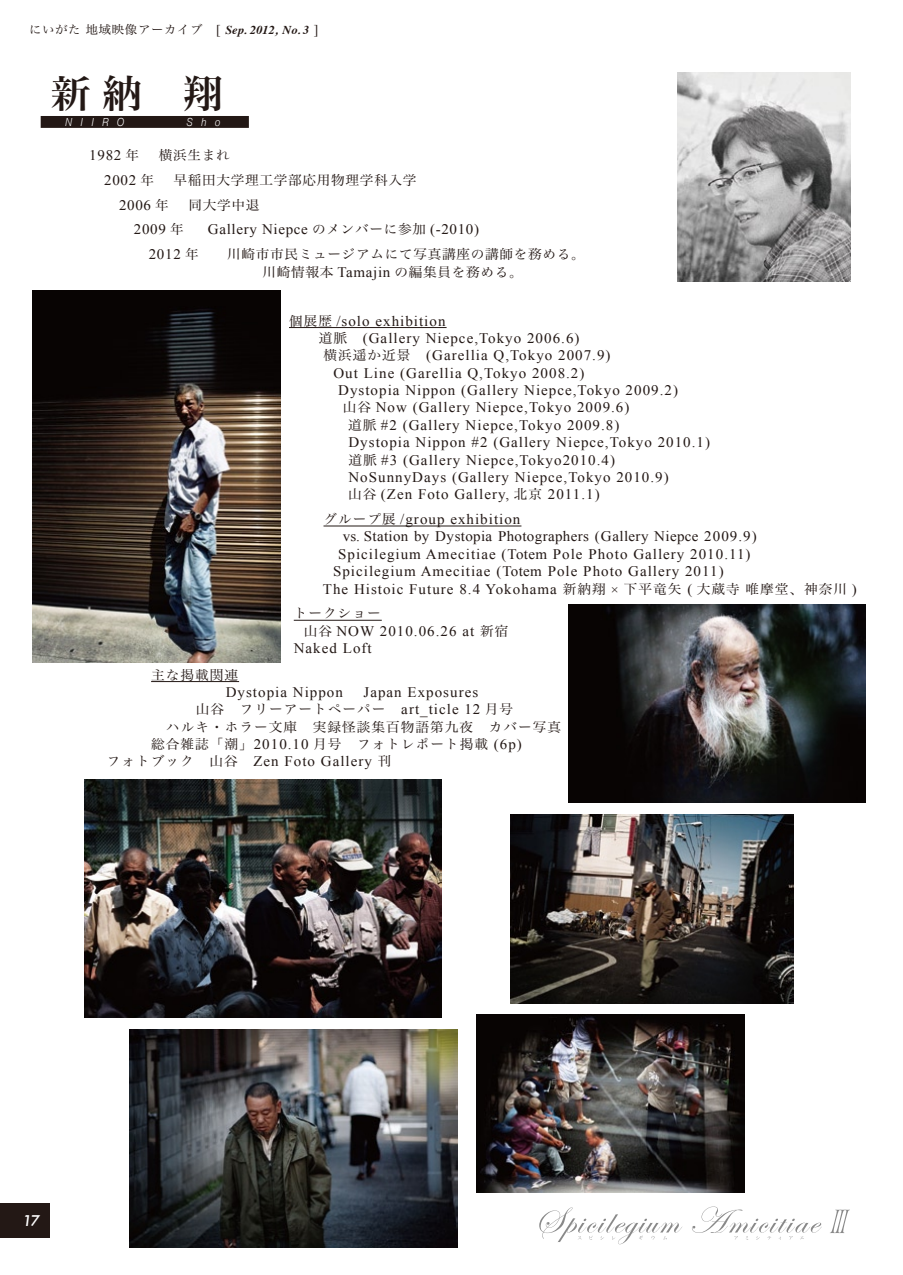
<style>
.page{position:relative;width:903px;height:1275px;background:#fff}
.page>*{position:absolute;margin:0;border:0;box-sizing:border-box;transform-origin:0 0}
.t1{font:38.5px "Hira Min Pro W6";color:#231815}
.t2{font:14.53px/17.3px "Times New Roman";letter-spacing:.07em;color:#231815}
.t3{font:14.53px "Times New Roman";letter-spacing:.025em;color:#231815}
.t4{font:14.53px "Times New Roman";letter-spacing:.045em;color:#231815}
.t5{font:italic 500 14.35px "Futura";color:#fff}
.t6{font:13.3px/17.3px "Hira Min Pro W3";letter-spacing:.05em;color:#231815}
.t7{font:13.3px "Hira Min Pro W3";letter-spacing:.075em;color:#231815}
.t8{font:12.08px "Hira Min Pro W3";letter-spacing:.05em;color:#231815}
.t9{font:italic 300 11.2px "Helvetica Neue";letter-spacing:.9em;color:#fff;scale:.86 1}
.s1{font-family:"Times New Roman";font-size:13.3px}
.s2{font-family:"Times";font-weight:700;font-style:italic}
.s3{font-family:"Hira Min Pro W3";font-size:13.3px}
.s4{font-family:"Times New Roman";font-size:14.53px}
</style>
<div class="page">
<div style="left:0;top:1203px;width:50px;height:35px;background:#231815"></div>
<svg style="left:830px;top:1210px;width:20px;height:23px"></svg>
<svg style="left:539px;top:1207px;width:143px;height:37px"></svg>
<svg style="left:692px;top:1206px;width:130px;height:34px"></svg>
<hr style="left:289px;top:327px;width:158px;height:1px;background:#231815">
<hr style="left:323px;top:526px;width:198px;height:1px;background:#231815">
<hr style="left:294px;top:620px;width:88px;height:1px;background:#231815">
<img style="left:510px;top:815px;width:283px;height:188px">
<img style="left:568px;top:604px;width:298px;height:198px">
<img style="left:476px;top:1014px;width:268px;height:179px">
<img style="left:84px;top:780px;width:357px;height:238px">
<img style="left:130px;top:1029px;width:327px;height:218px">
<img style="left:32px;top:290px;width:248px;height:372px">
<div style="left:41px;top:116px;width:208px;height:12px;background:#231815"></div>
<img style="left:677px;top:73px;width:174px;height:208px">
<hr style="left:151px;top:681px;width:88px;height:1px;background:#231815">
<p class="t8" style="left:29px;top:19px;width:291px">にいがた 地域映像アーカイブ <span class="s1">[</span> <span class="s2">Sep. 2012, No. 3</span> <span class="s1">]</span></p>
<h1 class="t1" style="left:51px;top:60px;width:173px">新納 翔</h1>
<p class="t9" style="left:66px;top:115px;width:70px">NIIRO</p>
<p class="t9" style="left:187px;top:115px;width:41px">Sho</p>
<p class="t2" style="left:89px;top:146px;width:51px">1982 <span class="s3">年</span></p>
<p class="t6" style="left:159px;top:145px;width:72px">横浜生まれ</p>
<p class="t2" style="left:104px;top:171px;width:51px">2002 <span class="s3">年</span></p>
<p class="t6" style="left:174px;top:170px;width:244px">早稲田大学理工学部応用物理学科入学</p>
<p class="t2" style="left:119px;top:196px;width:51px">2006 <span class="s3">年</span></p>
<p class="t6" style="left:189px;top:195px;width:72px">同大学中退</p>
<p class="t2" style="left:134px;top:221px;width:51px">2009 <span class="s3">年</span></p>
<p class="t4" style="left:208px;top:220px;width:273px">Gallery Niepce <span class="s3">のメンバーに参加</span> (-2010(</p>
<p class="t2" style="left:149px;top:245px;width:51px">2012 <span class="s3">年</span></p>
<p class="t6" style="left:262px;top:244px;width:324px;text-indent:-35px">川崎市市民ミュージアムにて写真講座の講師を務める。川崎情報本 <span class="s4">Tamajin</span> の編集員を務める。</p>
<p class="t2" style="left:289px;top:312px;width:158px"><span class="s3">個展歴</span> /solo exhibition</p>
<p class="t2" style="left:319px;top:329px;width:262px"><span class="s3">道脈</span> (Gallery Niepce,Tokyo 2006.6(</p>
<p class="t2" style="left:323px;top:347px;width:288px"><span class="s3">横浜遥か近景</span> (Garellia Q,Tokyo 2007.9(</p>
<p class="t2" style="left:333px;top:364px;width:253px">Out Line (Garellia Q,Tokyo 2008.2(</p>
<p class="t2" style="left:338px;top:381px;width:341px">Dystopia Nippon (Gallery Niepce,Tokyo 2009.2(</p>
<p class="t2" style="left:343px;top:399px;width:288px"><span class="s3">山谷</span> Now (Gallery Niepce,Tokyo 2009.6(</p>
<p class="t2" style="left:348px;top:416px;width:273px"><span class="s3">道脈</span> #2 (Gallery Niepce,Tokyo 2009.8(</p>
<p class="t2" style="left:348px;top:433px;width:363px">Dystopia Nippon #2 (Gallery Niepce,Tokyo 2010.1(</p>
<p class="t2" style="left:348px;top:451px;width:268px"><span class="s3">道脈</span> #( (Gallery Niepce,Tokyo2010.((</p>
<p class="t2" style="left:348px;top:468px;width:322px">NoSunnyDays (Gallery Niepce,Tokyo 2010.9(</p>
<p class="t2" style="left:348px;top:485px;width:253px"><span class="s3">山谷</span> (Zen Foto Gallery, <span class="s3">北京</span> 2011.1(</p>
<p class="t2" style="left:323px;top:510px;width:198px"><span class="s3">グループ展</span> /group exhibition</p>
<p class="t3" style="left:343px;top:527px;width:415px">vs. Station by Dystopia Photographers (Gallery Niepce 2009.9(</p>
<p class="t2" style="left:338px;top:545px;width:414px">Spicilegium Amecitiae (Totem Pole Photo Gallery 2010.11(</p>
<p class="t2" style="left:333px;top:562px;width:392px">Spicilegium Amecitiae (Totem Pole Photo Gallery 2011(</p>
<p class="t2" style="left:323px;top:580px;width:535px">The Histoic Future 8.( Yokohama <span class="s3">新納翔 × 下平竜矢</span> ( <span class="s3">大蔵寺唯摩堂、神奈川</span> (</p>
<p class="t6" style="left:294px;top:603px;width:88px">トークショー</p>
<p class="t2" style="left:294px;top:622px;width:216px;text-indent:10px"><span class="s3">山谷</span> NOW 2010.06.26 at <span class="s3">新宿<br></span>Naked Loft</p>
<p class="t6" style="left:151px;top:665px;width:88px">主な掲載関連</p>
<p class="t2" style="left:226px;top:683px;width:119px">Dystopia Nippon</p>
<p class="t2" style="left:363px;top:683px;width:116px">Japan Exposures</p>
<p class="t7" style="left:196px;top:698px;width:319px">山谷 フリーアートペーパー <span class="s4">art_ticle 12</span> 月号</p>
<p class="t7" style="left:166px;top:715px;width:396px">ハルキ・ホラー文庫 実録怪談集百物語第九夜 カバー写真</p>
<p class="t7" style="left:151px;top:733px;width:372px">総合雑誌「潮」<span class="s4">2010.10</span> 月号 フォトレポート掲載 <span class="s4">(6p(</span></p>
<p class="t2" style="left:107px;top:753px;width:286px"><span class="s3">フォトブック 山谷</span> Zen Foto Gallery <span class="s3">刊</span></p>
<p class="t5" style="left:23px;top:1211px;width:18px">17</p>
</div>
